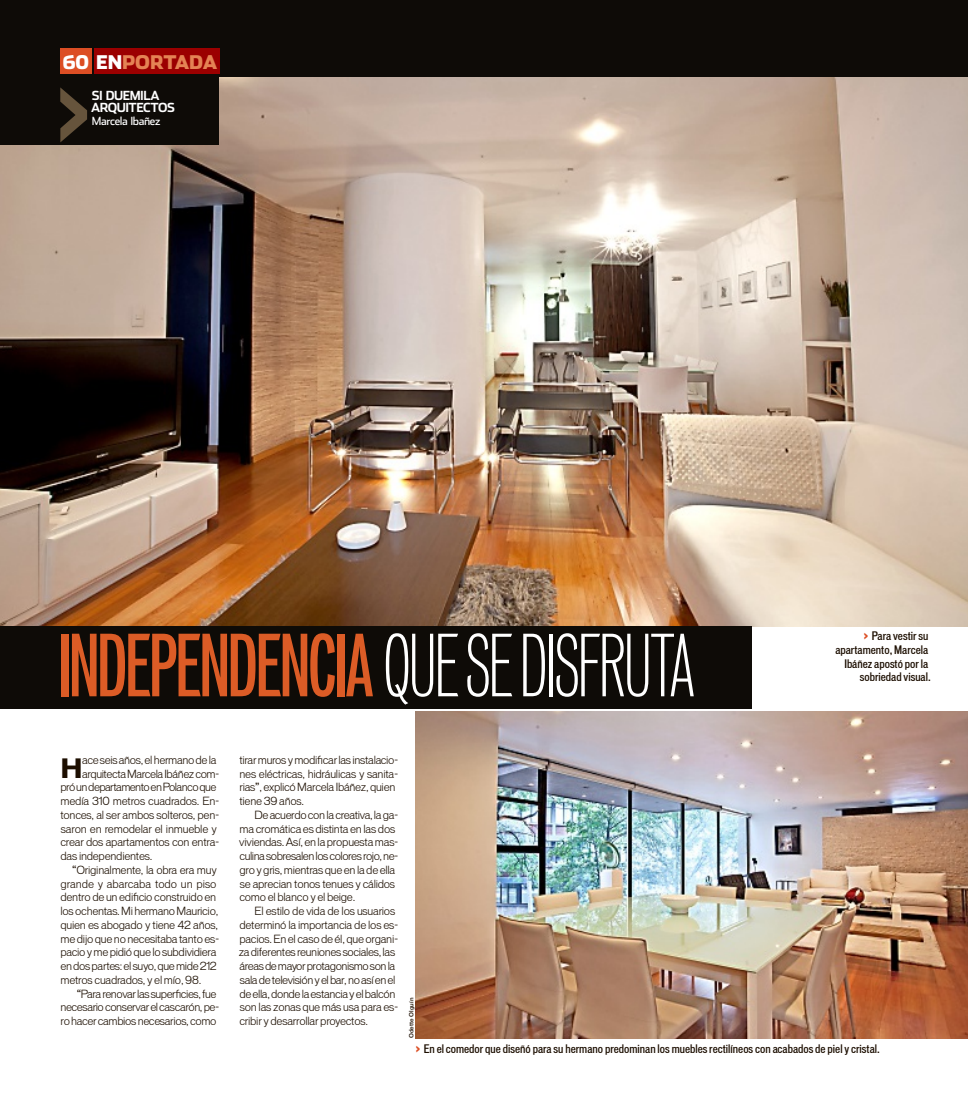
<style>
.page{position:relative;width:968px;height:1115px;background:#fff}
.page>*{position:absolute;margin:0;border:0;box-sizing:border-box;transform-origin:0 0}
.t1{font:81.25px "Vonnes Medium Comp";letter-spacing:-.025em;color:#dc5c26}
.t2{font:700 25.5px "Vonnes";color:#1c0e00}
.t3{font:900 18.75px "Dispatch Sans";color:#e48354}
.t4{font:700 12.5px/12px "Dispatch Sans";letter-spacing:-.04em;color:#fff}
.t5{font:500 condensed 11.25px/13.8px "Vonnes";color:#1c0e00;text-align:right}
.t6{font:11.25px "Dispatch Sans";letter-spacing:-.04em;color:#fff}
.t7{font:100 10.75px/13.8px "Vonnes";letter-spacing:-.025em;color:#1c0e00;scale:.95 1}
.t8{font:100 10.75px "Vonnes";letter-spacing:-.055em;color:#1c0e00;scale:.95 1}
.t9{font:100 10.75px "Vonnes";letter-spacing:-.005em;color:#1c0e00;scale:.95 1}
.t10{font:500 5.62px "Vonnes";color:#1c0e00}
.s1{color:#fff}
.s2{font-family:"Vonnes Light Comp";color:#fff}
.s3{font-weight:700;font-stretch:normal;font-size:11.62px;color:#dc4e24}
</style>
<div class="page">
<img style="left:0;top:76px;width:967px;height:550px">
<div style="left:0;top:0;width:967px;height:76px;background:#0e0b07"></div>
<div style="left:0;top:76px;width:218px;height:69px;background:#0e0b07"></div>
<svg style="left:60px;top:87px;width:27px;height:55px"></svg>
<div style="left:60px;top:49px;width:31px;height:25px;background:#dc4e24"></div>
<div style="left:94px;top:49px;width:125px;height:25px;background:#9b0000"></div>
<div style="left:0;top:626px;width:751px;height:83px;background:#0e0b07"></div>
<img style="left:415px;top:711px;width:552px;height:328px">
<h3 class="t3" style="left:63px;top:50px;width:156px"><span class="s1">60 EN</span>PORTADA</h3>
<p class="t4" style="left:91px;top:89px;width:85px">SI DUEMILA<br>ARQUITECTOS</p>
<p class="t6" style="left:92px;top:114px;width:70px">Marcela Ibañez</p>
<h1 class="t1" style="left:58px;top:634px;width:638px">INDEPENDENCIA <span class="s2">QUE SE DISFRUTA</span></h1>
<h2 class="t2" style="left:60px;top:753px;width:24px">H</h2>
<p class="t7" style="left:82px;top:753px;width:143px">ace seis años, el hermano de la</p>
<p class="t7" style="left:82px;top:767px;width:146px">arquitecta Marcela Ibáñez com-</p>
<p class="t8" style="left:60px;top:781px;width:165px">pró un departamento en Polanco que</p>
<p class="t7" style="left:61px;top:794px;width:169px">medía 310 metros cuadrados. En-</p>
<p class="t7" style="left:60px;top:808px;width:169px">tonces, al ser ambos solteros, pen-</p>
<p class="t7" style="left:61px;top:822px;width:165px">saron en remodelar el inmueble y</p>
<p class="t7" style="left:60px;top:836px;width:169px">crear dos apartamentos con entra-</p>
<p class="t7" style="left:60px;top:849px;width:98px">das independientes.</p>
<p class="t7" style="left:72px;top:863px;width:153px">“Originalmente, la obra era muy</p>
<p class="t9" style="left:60px;top:877px;width:166px">grande y abarcaba todo un piso</p>
<p class="t7" style="left:60px;top:891px;width:165px">dentro de un edificio construido en</p>
<p class="t7" style="left:61px;top:904px;width:167px">los ochentas. Mi hermano Mauricio,</p>
<p class="t7" style="left:60px;top:918px;width:167px">quien es abogado y tiene 42 años,</p>
<p class="t7" style="left:60px;top:932px;width:169px">me dijo que no necesitaba tanto es-</p>
<p class="t7" style="left:60px;top:946px;width:166px">pacio y me pidió que lo subdividiera</p>
<p class="t7" style="left:60px;top:959px;width:166px">en dos partes: el suyo, que mide 212</p>
<p class="t7" style="left:60px;top:973px;width:150px">metros cuadrados, y el mío, 98.</p>
<p class="t7" style="left:77px;top:987px;width:148px">“Para renovar las superficies, fue</p>
<p class="t7" style="left:60px;top:1001px;width:169px">necesario conservar el cascarón, pe-</p>
<p class="t7" style="left:60px;top:1014px;width:166px">ro hacer cambios necesarios, como</p>
<p class="t7" style="left:239px;top:753px;width:169px">tirar muros y modificar las instalacio&shy;nes eléctricas, hidráulicas y sanita&shy;rias”, explicó Marcela Ibáñez, quien tiene 39 años.</p>
<p class="t7" style="left:239px;top:808px;width:169px;text-indent:15px">De acuerdo con la creativa, la ga&shy;ma cromática es distinta en las dos viviendas. Así, en la propuesta mas&shy;culina sobresalen los colores rojo, ne&shy;gro y gris, mientras que en la de ella se aprecian tonos tenues y cálidos como el blanco y el beige.</p>
<p class="t7" style="left:239px;top:904px;width:170px;text-indent:16px">El estilo de vida de los usuarios determinó la importancia de los es&shy;pacios. En el caso de él, que organi&shy;za diferentes reuniones sociales, las áreas de mayor protagonismo son la sala de televisión y el bar, no así en el de ella, donde la estancia y el balcón son las zonas que más usa para es&shy;cribir y desarrollar proyectos.</p>
<p class="t10" style="left:408px;top:1038px;width:42px;rotate:-90deg">Odette Olguín</p>
<p class="t5" style="left:835px;top:629px;width:97px"><span class="s3">&gt;</span> Para vestir su apartamento, Marcela<br>Ibáñez apostó por la sobriedad visual.</p>
<p class="t5" style="left:416px;top:1041px;width:465px"><span class="s3">&gt;</span> En el comedor que diseñó para su hermano predominan los muebles rectilíneos con acabados de piel y cristal.</p>
</div>
